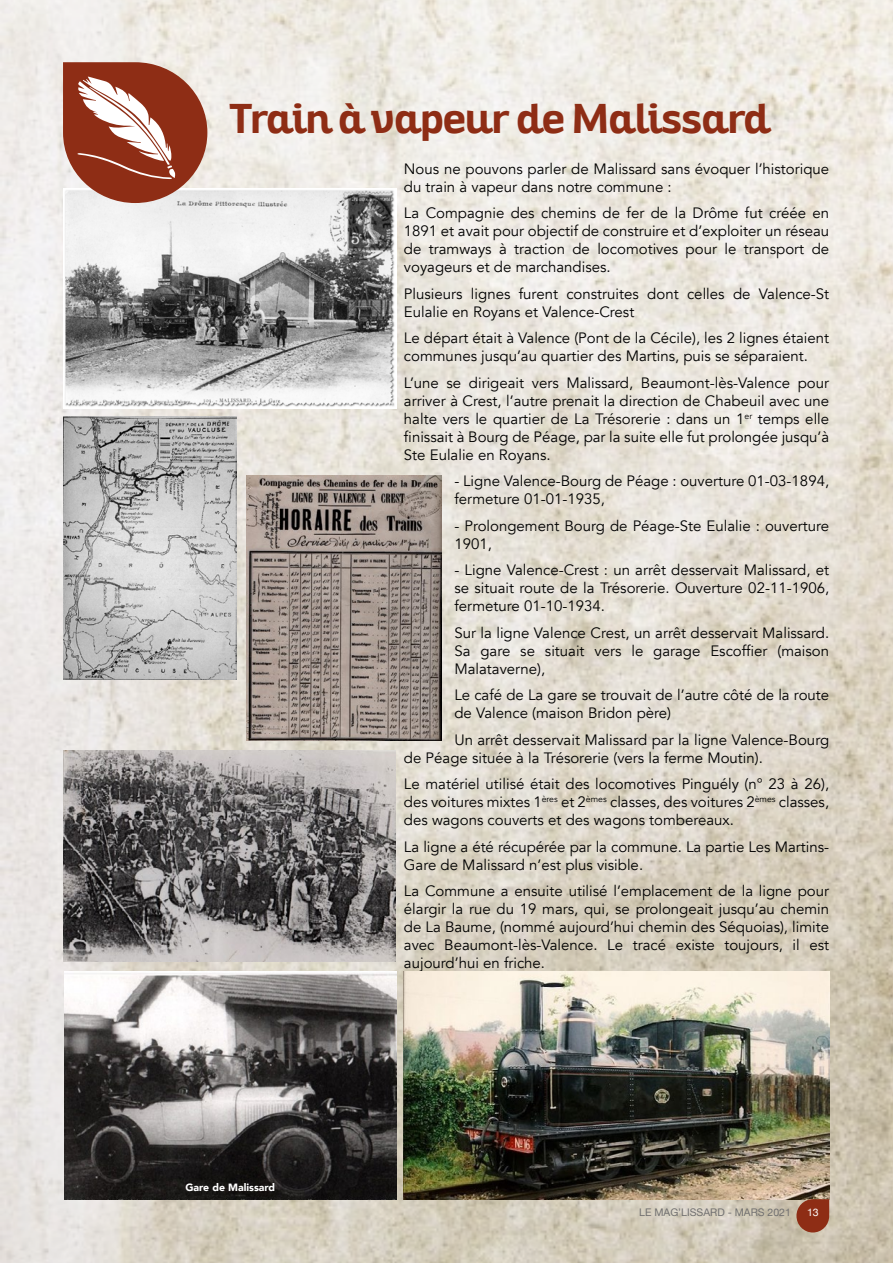
<style>
.page{position:relative;width:893px;height:1263px;background:#fff}
.page>*{position:absolute;margin:0;border:0;box-sizing:border-box;transform-origin:0 0}
.t1{font:700 40.5px "Altair";color:#8e2d15}
.t2{font:15px/18px "Avenir";color:#000}
.t3{font:10.5px "Helvetica Neue";color:#706f6f}
.t4{font:900 10.5px "Avenir";color:#fff}
.t5{font:10.5px "Helvetica Neue";color:#fff}
</style>
<div class="page">
<img style="left:0;top:0;width:893px;height:1263px">
<img style="left:64px;top:188px;width:333px;height:220px">
<img style="left:64px;top:416px;width:173px;height:263px">
<img style="left:64px;top:750px;width:331px;height:211px">
<img style="left:247px;top:476px;width:195px;height:264px">
<img style="left:404px;top:971px;width:425px;height:228px">
<img style="left:64px;top:971px;width:332px;height:228px">
<svg style="left:63px;top:62px;width:144px;height:141px"></svg>
<svg style="left:796px;top:1199px;width:33px;height:33px"></svg>
<h1 class="t1" style="left:230px;top:93px;width:542px">Train à vapeur de Malissard</h1>
<p class="t4" style="left:185px;top:1178px;width:91px">Gare de Malissard</p>
<p class="t2" style="left:404px;top:160px;width:427px">Nous ne pouvons parler de Malissard sans évoquer l’historique du train à vapeur dans notre commune :</p>
<p class="t2" style="left:404px;top:204px;width:427px;text-align:justify">La Compagnie des chemins de fer de la Drôme fut créée en 1891 et avait pour objectif de construire et d’exploiter un réseau de tramways à traction de locomotives pour le transport de voyageurs et de marchandises.</p>
<p class="t2" style="left:404px;top:285px;width:427px">Plusieurs lignes furent construites dont celles de Valence-St<br>Eulalie en Royans et Valence-Crest</p>
<p class="t2" style="left:404px;top:329px;width:427px">Le départ était à Valence (Pont de la Cécile), les 2 lignes étaient communes jusqu’au quartier des Martins, puis se séparaient.</p>
<p class="t2" style="left:404px;top:374px;width:427px;text-align:justify">L’une se dirigeait vers Malissard, Beaumont-lès-Valence pour arriver à Crest, l’autre prenait la direction de Chabeuil avec une halte vers le quartier de La Trésorerie : dans un 1<sup>er</sup> temps elle finissait à Bourg de Péage, par la suite elle fut prolongée jusqu’à Ste Eulalie en Royans.</p>
<p class="t2" style="left:454px;top:472px;width:376px">- Ligne Valence-Bourg de Péage : ouverture 01-03-1894, fermeture 01-01-1935,</p>
<p class="t2" style="left:454px;top:517px;width:376px">- Prolongement Bourg de Péage-Ste Eulalie : ouverture<br>1901,</p>
<p class="t2" style="left:454px;top:561px;width:376px;text-align:justify">- Ligne Valence-Crest : un arrêt desservait Malissard, et se situait route de la Trésorerie. Ouverture 02-11-1906, fermeture 01-10-1934.</p>
<p class="t2" style="left:454px;top:624px;width:376px;text-align:justify">Sur la ligne Valence Crest, un arrêt desservait Malissard.<br>Sa gare se situait vers le garage Escoffier (maison Malataverne),</p>
<p class="t2" style="left:454px;top:686px;width:376px">Le café de La gare se trouvait de l’autre côté de la route de Valence (maison Bridon père)</p>
<p class="t2" style="left:404px;top:731px;width:427px;text-indent:50px">Un arrêt desservait Malissard par la ligne Valence-Bourg de Péage située à la Trésorerie (vers la ferme Moutin).</p>
<p class="t2" style="left:404px;top:775px;width:427px;text-align:justify">Le matériel utilisé était des locomotives Pinguély (n° 23 à 26), des voitures mixtes 1<sup>ères</sup> et 2<sup>èmes</sup> classes, des voitures 2<sup>èmes</sup> classes, des wagons couverts et des wagons tombereaux.</p>
<p class="t2" style="left:404px;top:838px;width:427px">La ligne a été récupérée par la commune. La partie Les Martins-<br>Gare de Malissard n’est plus visible.</p>
<p class="t2" style="left:404px;top:882px;width:427px;text-align:justify">La Commune a ensuite utilisé l’emplacement de la ligne pour élargir la rue du 19 mars, qui, se prolongeait jusqu’au chemin de La Baume, (nommé aujourd’hui chemin des Séquoias), limite avec Beaumont-lès-Valence. Le tracé existe toujours, il est aujourd’hui en friche.</p>
<p class="t3" style="left:639px;top:1205px;width:153px">LE MAG’LISSARD - MARS 2021</p>
<p class="t5" style="left:807px;top:1205px;width:13px">13</p>
</div>
